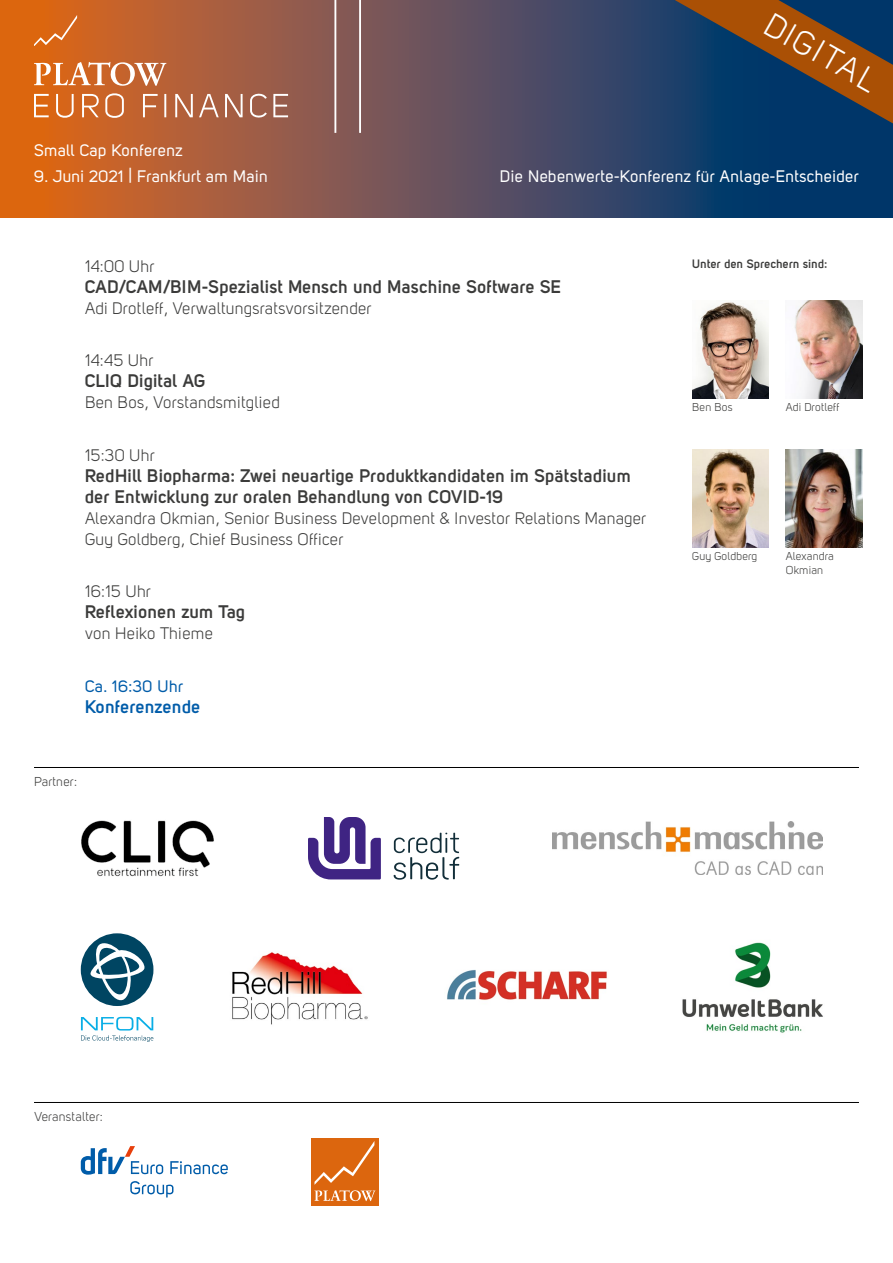
<style>
.page{position:relative;width:893px;height:1263px;background:#fff}
.page>*{position:absolute;margin:0;border:0;box-sizing:border-box;transform-origin:0 0}
.t1{font:33px "Uni Sans Book";color:#fff}
.Programm{font:700 18px/21px "Uni Sans Semi";letter-spacing:.02em;color:#3b3b3a}
.Programm-2{font:700 18px "Uni Sans Semi";letter-spacing:.02em;color:#005ca9}
.Programm-3{font:16.5px/21px "Uni Sans Book";letter-spacing:.02em;color:#3b3b3a}
.t2{font:16.5px "Uni Sans Regular";letter-spacing:.02em;color:#fff}
.Programm-4{font:16.5px "Uni Sans Regular";letter-spacing:.02em;color:#005ca9}
.Organisation{font:12.75px "Uni Sans Book";letter-spacing:.02em;color:#3b3b3a}
.BU_Personen{font:700 12px "Uni Sans Semi";letter-spacing:.02em;color:#3b3b3a}
.BU_Personen-2{font:11.25px/13.5px "Uni Sans Book";letter-spacing:.02em;color:#3b3b3a}
</style>
<div class="page">
<svg style="left:0;top:0;width:893px;height:217px;background:#6e5151"></svg>
<svg style="left:34px;top:15px;width:43px;height:30px"></svg>
<svg style="left:34px;top:62px;width:254px;height:58px;background:#c37952"></svg>
<hr style="left:359px;top:0;width:2px;height:133px;background:#fff">
<hr style="left:334px;top:0;width:2px;height:133px;background:#fff">
<div style="left:311px;top:1138px;width:67px;height:68px;background:#dc660e"></div>
<svg style="left:314px;top:1141px;width:61px;height:60px"></svg>
<svg style="left:170px;top:1161px;width:58px;height:13px"></svg>
<svg style="left:130px;top:1181px;width:43px;height:16px"></svg>
<svg style="left:81px;top:1146px;width:82px;height:29px"></svg>
<img style="left:682px;top:942px;width:141px;height:91px">
<img style="left:447px;top:969px;width:160px;height:31px">
<div style="left:81px;top:933px;width:72px;height:73px;background:#004562;border-radius:36px"></div>
<svg style="left:90px;top:941px;width:55px;height:61px"></svg>
<svg style="left:81px;top:1017px;width:72px;height:25px"></svg>
<img style="left:553px;top:822px;width:269px;height:52px">
<svg style="left:394px;top:833px;width:65px;height:46px"></svg>
<svg style="left:308px;top:817px;width:73px;height:62px"></svg>
<img style="left:81px;top:820px;width:133px;height:57px">
<hr style="left:34px;top:1102px;width:825px;height:1px;background:#000">
<hr style="left:34px;top:767px;width:825px;height:1px;background:#000">
<svg style="left:675px;top:0;width:218px;height:123px;background:#404144"></svg>
<img style="left:232px;top:952px;width:136px;height:73px">
<img style="left:786px;top:450px;width:76px;height:98px">
<img style="left:692px;top:450px;width:77px;height:98px">
<img style="left:692px;top:302px;width:77px;height:96px">
<img style="left:794px;top:300px;width:68px;height:98px">
<p class="t2" style="left:34px;top:141px;width:150px">Small Cap Konferenz</p>
<p class="t2" style="left:34px;top:166px;width:235px">9. Juni 2021 | Frankfurt am Main</p>
<p class="t1" style="left:776px;top:6px;width:125px;rotate:29deg">DIGITAL</p>
<p class="t2" style="left:500px;top:166px;width:361px">Die Nebenwerte-Konferenz für Anlage-Entscheider</p>
<p class="Programm-3" style="left:85px;top:256px;width:71px">14:00 Uhr</p>
<p class="Programm" style="left:85px;top:276px;width:478px">CAD/CAM/BIM-Spezialist Mensch und Maschine Software SE</p>
<p class="Programm-3" style="left:85px;top:298px;width:288px">Adi Drotleff, Verwaltungsratsvorsitzender</p>
<p class="Programm-3" style="left:85px;top:350px;width:70px">14:45 Uhr</p>
<p class="Programm" style="left:85px;top:370px;width:123px">CLIQ Digital AG</p>
<p class="Programm-3" style="left:85px;top:392px;width:196px">Ben Bos, Vorstandsmitglied</p>
<p class="Programm-3" style="left:85px;top:445px;width:71px">15:30 Uhr</p>
<p class="Programm" style="left:85px;top:465px;width:548px">RedHill Biopharma: Zwei neuartige Produktkandidaten im Spätstadium der Entwicklung zur oralen Behandlung von COVID-19</p>
<p class="Programm-3" style="left:85px;top:508px;width:563px">Alexandra Okmian, Senior Business Development &amp; Investor Relations Manager<br>Guy Goldberg, Chief Business Officer</p>
<p class="Programm-3" style="left:85px;top:581px;width:67px">16:15 Uhr</p>
<p class="Programm" style="left:85px;top:601px;width:162px">Reflexionen zum Tag</p>
<p class="Programm-3" style="left:85px;top:623px;width:129px">von Heiko Thieme</p>
<p class="Programm-4" style="left:85px;top:676px;width:100px">Ca. 16:30 Uhr</p>
<p class="Programm-2" style="left:85px;top:696px;width:117px">Konferenzende</p>
<p class="Organisation" style="left:34px;top:774px;width:45px">Partner:</p>
<p class="BU_Personen" style="left:692px;top:257px;width:137px">Unter den Sprechern sind:</p>
<p class="BU_Personen-2" style="left:692px;top:400px;width:42px">Ben Bos</p>
<p class="BU_Personen-2" style="left:786px;top:400px;width:55px">Adi Drotleff</p>
<p class="BU_Personen-2" style="left:692px;top:550px;width:67px">Guy Goldberg</p>
<p class="BU_Personen-2" style="left:786px;top:550px;width:50px">Alexandra<br>Okmian</p>
<p class="Organisation" style="left:34px;top:1109px;width:70px">Veranstalter:</p>
</div>
